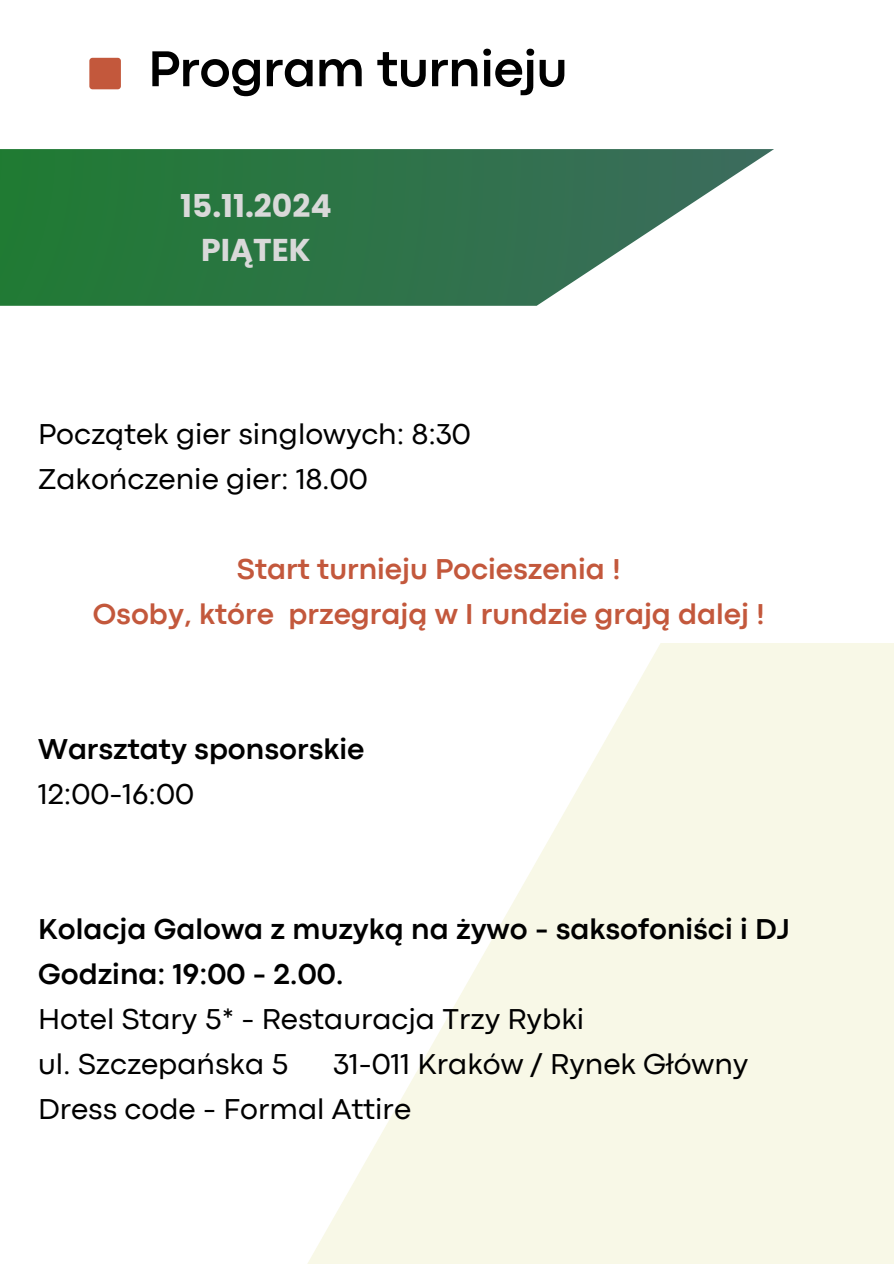
<style>
.page{position:relative;width:894px;height:1264px;background:#fff}
.page>*{position:absolute;margin:0;border:0;box-sizing:border-box;transform-origin:0 0}
.t1{font:700 52.5px "Codec Pro";letter-spacing:-.01em;color:#000}
.t2{font:700 31.5px/43.8px "Poppins";color:#d9d9d9;text-align:center}
.t3{font:30px "Codec Pro";color:#000}
.t4{font:700 30px "Codec Pro";color:#000}
.t5{font:700 30px/45px "Codec Pro";color:#c3583c;text-align:center}
</style>
<div class="page">
<div style="left:89px;top:58px;width:32px;height:31px;background:#c3583c;border-radius:3px"></div>
<svg style="left:308px;top:643px;width:585px;height:620px;fill:#f8f8e7"></svg>
<svg style="left:0;top:149px;width:773px;height:157px"></svg>
<p class="t1" style="left:148px;top:50px;width:420px">Program turnieju</p>
<p class="t2" style="left:180px;top:184px;width:153px">15.11.2024<br>PIĄTEK</p>
<h1 class="t3" style="left:38px;top:423px;width:434px">Początek gier singlowych: 8:30</h1>
<h2 class="t3" style="left:38px;top:468px;width:331px">Zakończenie gier: 18.00</h2>
<p class="t5" style="left:93px;top:548px;width:673px">Start turnieju Pocieszenia !<br>Osoby, które przegrają w I rundzie grają dalej !</p>
<p class="t4" style="left:38px;top:738px;width:327px">Warsztaty sponsorskie</p>
<h3 class="t3" style="left:38px;top:783px;width:157px">12:00-16:00</h3>
<p class="t4" style="left:38px;top:918px;width:752px">Kolacja Galowa z muzyką na żywo - saksofoniści i DJ</p>
<p class="t4" style="left:38px;top:963px;width:307px">Godzina: 19:00 - 2.00.</p>
<p class="t3" style="left:38px;top:1008px;width:547px">Hotel Stary 5* - Restauracja Trzy Rybki</p>
<p class="t3" style="left:38px;top:1053px;width:252px">ul. Szczepańska 5</p>
<p class="t3" style="left:333px;top:1053px;width:416px">31-011 Kraków / Rynek Główny</p>
<p class="t3" style="left:38px;top:1098px;width:374px">Dress code - Formal Attire</p>
</div>
